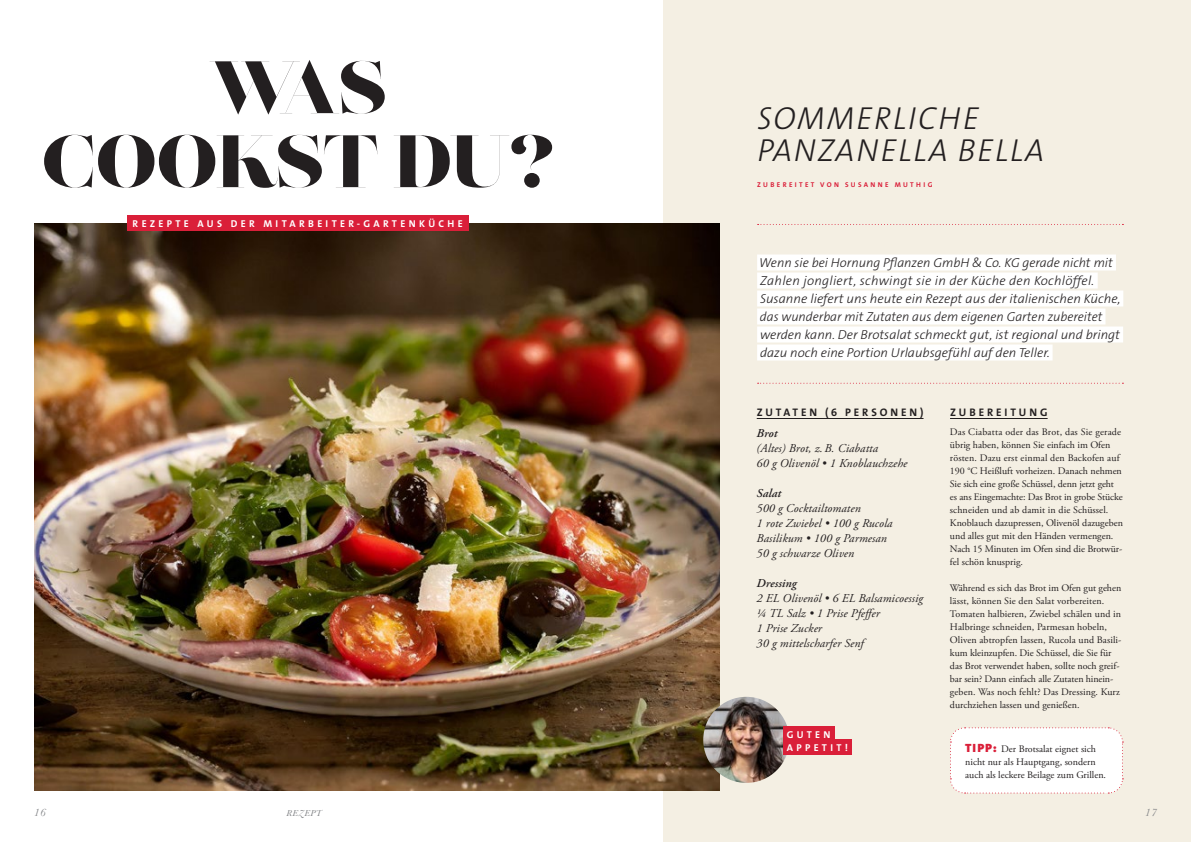
<style>
.page{position:relative;width:1191px;height:842px;background:#fff}
.page>*{position:absolute;margin:0;border:0;box-sizing:border-box;transform-origin:0 0}
.t1{font:74px "Lust Didone Fine";color:#231f20}
._01_Headline{font:italic 300 32px "The Sans B W3";letter-spacing:.055em;color:#231f20}
.t2{font:italic 300 13px/18px "The Sans B W3";color:#231f20}
._03a_Fliesstext{font:italic 12px/15px "Adobe Garamond Pro";letter-spacing:.01em;color:#231f20}
._03a_Fliesstext-2{font:italic 600 12px "Adobe Garamond Pro";letter-spacing:.01em;color:#231f20}
.t3{font:700 11px "The Sans B W7";letter-spacing:.265em;color:#231f20}
.t4{font:italic 11px "Baskerville";color:#808285}
._03a_Fliesstext-3{font:10px/13px "Adobe Garamond Pro";color:#231f20}
.t5{font:700 10px "The Sans B W7";letter-spacing:.335em;color:#fff}
.t6{font:italic 9px "Baskerville";letter-spacing:.06em;color:#808285}
.t7{font:700 7px "The Sans B W7";letter-spacing:.335em;color:#da1f39}
.s1{font-family:"The Sans B W9";font-weight:900;font-size:12px;color:#da1f39}
</style>
<div class="page">
<div style="left:663px;top:0;width:528px;height:842px;background:#f4efe3"></div>
<img style="left:34px;top:224px;width:685px;height:567px">
<svg style="left:757px;top:383px;width:366px;height:1px"></svg>
<svg style="left:757px;top:224px;width:366px;height:1px"></svg>
<div style="left:757px;top:254px;width:359px;height:16px;background:#fff"></div>
<div style="left:757px;top:272px;width:340px;height:16px;background:#fff"></div>
<div style="left:757px;top:290px;width:366px;height:16px;background:#fff"></div>
<div style="left:757px;top:308px;width:348px;height:16px;background:#fff"></div>
<div style="left:757px;top:326px;width:366px;height:16px;background:#fff"></div>
<div style="left:757px;top:344px;width:295px;height:16px;background:#fff"></div>
<img style="left:703px;top:697px;width:86px;height:86px;border-radius:43px">
<div style="left:783px;top:740px;width:68px;height:15px;background:#da1f39"></div>
<div style="left:783px;top:727px;width:51px;height:15px;background:#da1f39"></div>
<hr style="left:950px;top:418px;width:97px;height:1px;background:#231f20">
<div style="left:127px;top:216px;width:341px;height:15px;background:#da1f39"></div>
<hr style="left:756px;top:418px;width:167px;height:1px;background:#231f20">
<div style="left:950px;top:727px;width:173px;height:67px;background:#fff"></div>
<p class="t1" style="left:209px;top:40px;width:178px">WAS</p>
<p class="t1" style="left:42px;top:114px;width:513px">COOKST DU?</p>
<p class="t5" style="left:133px;top:217px;width:332px">REZEPTE AUS DER MITARBEITER-GARTENKÜCHE</p>
<p class="_01_Headline" style="left:757px;top:99px;width:223px">SOMMERLICHE</p>
<p class="_01_Headline" style="left:757px;top:131px;width:288px">PANZANELLA BELLA</p>
<p class="t7" style="left:757px;top:180px;width:177px">ZUBEREITET VON SUSANNE MUTHIG</p>
<p class="t2" style="left:759px;top:253px;width:362px">Wenn sie bei Hornung Pflanzen GmbH &amp; Co. KG gerade nicht mit Zahlen jongliert, schwingt sie in der Küche den Kochlöffel.<br>Susanne liefert uns heute ein Rezept aus der italienischen Küche, das wunderbar mit Zutaten aus dem eigenen Garten zubereitet werden kann. Der Brotsalat schmeckt gut, ist regional und bringt dazu noch eine Portion Urlaubsgefühl auf den Teller.</p>
<p class="t3" style="left:756px;top:405px;width:168px">ZUTATEN (6 PERSONEN)</p>
<p class="_03a_Fliesstext-2" style="left:756px;top:426px;width:22px">Brot</p>
<p class="_03a_Fliesstext" style="left:756px;top:441px;width:123px">(Altes) Brot, z.B. Ciabatta</p>
<p class="_03a_Fliesstext" style="left:756px;top:456px;width:152px">60 g Olivenöl • 1 Knoblauchzehe</p>
<p class="_03a_Fliesstext-2" style="left:756px;top:486px;width:26px">Salat</p>
<p class="_03a_Fliesstext" style="left:756px;top:501px;width:105px">500 g Cocktailtomaten</p>
<p class="_03a_Fliesstext" style="left:756px;top:516px;width:137px">1 rote Zwiebel • 100 g Rucola</p>
<p class="_03a_Fliesstext" style="left:756px;top:531px;width:132px">Basilikum • 100 g Parmesan</p>
<p class="_03a_Fliesstext" style="left:756px;top:546px;width:99px">50 g schwarze Oliven</p>
<p class="_03a_Fliesstext-2" style="left:756px;top:576px;width:42px">Dressing</p>
<p class="_03a_Fliesstext" style="left:756px;top:591px;width:168px">2 EL Olivenöl • 6 EL Balsamicoessig ¼ TL Salz • 1 Prise Pfeffer<br>1 Prise Zucker<br>30 g mittelscharfer Senf</p>
<p class="t5" style="left:786px;top:728px;width:45px">GUTEN</p>
<p class="t5" style="left:786px;top:741px;width:63px">APPETIT!</p>
<p class="t3" style="left:950px;top:405px;width:99px">ZUBEREITUNG</p>
<p class="_03a_Fliesstext-3" style="left:950px;top:425px;width:174px">Das Ciabatta oder das Brot, das Sie gerade übrig haben, können Sie einfach im Ofen rösten. Dazu erst einmal den Backofen auf 190 °C Heißluft vorheizen. Danach nehmen Sie sich eine große Schüssel, denn jetzt geht es ans Eingemachte: Das Brot in grobe Stücke schneiden und ab damit in die Schüssel.<br>Knoblauch dazupressen, Olivenöl dazugeben und alles gut mit den Händen vermengen.<br>Nach 15 Minuten im Ofen sind die Brotwür&shy;fel schön knusprig.</p>
<p class="_03a_Fliesstext-3" style="left:950px;top:581px;width:173px">Während es sich das Brot im Ofen gut gehen lässt, können Sie den Salat vorbereiten.<br>Tomaten halbieren, Zwiebel schälen und in Halbringe schneiden, Parmesan hobeln, Oliven abtropfen lassen, Rucola und Basili&shy;kum kleinzupfen. Die Schüssel, die Sie für das Brot verwendet haben, sollte noch greif&shy;bar sein? Dann einfach alle Zutaten hinein&shy;geben. Was noch fehlt? Das Dressing. Kurz durchziehen lassen und genießen.</p>
<p class="_03a_Fliesstext-3" style="left:965px;top:742px;width:142px"><span class="s1">TIPP:</span> Der Brotsalat eignet sich nicht nur als Hauptgang, sondern auch als leckere Beilage zum Grillen.</p>
<p class="t4" style="left:34px;top:805px;width:13px">16</p>
<p class="t6" style="left:286px;top:807px;width:37px">REZEPT</p>
<p class="t4" style="left:1145px;top:805px;width:13px">17</p>
</div>
